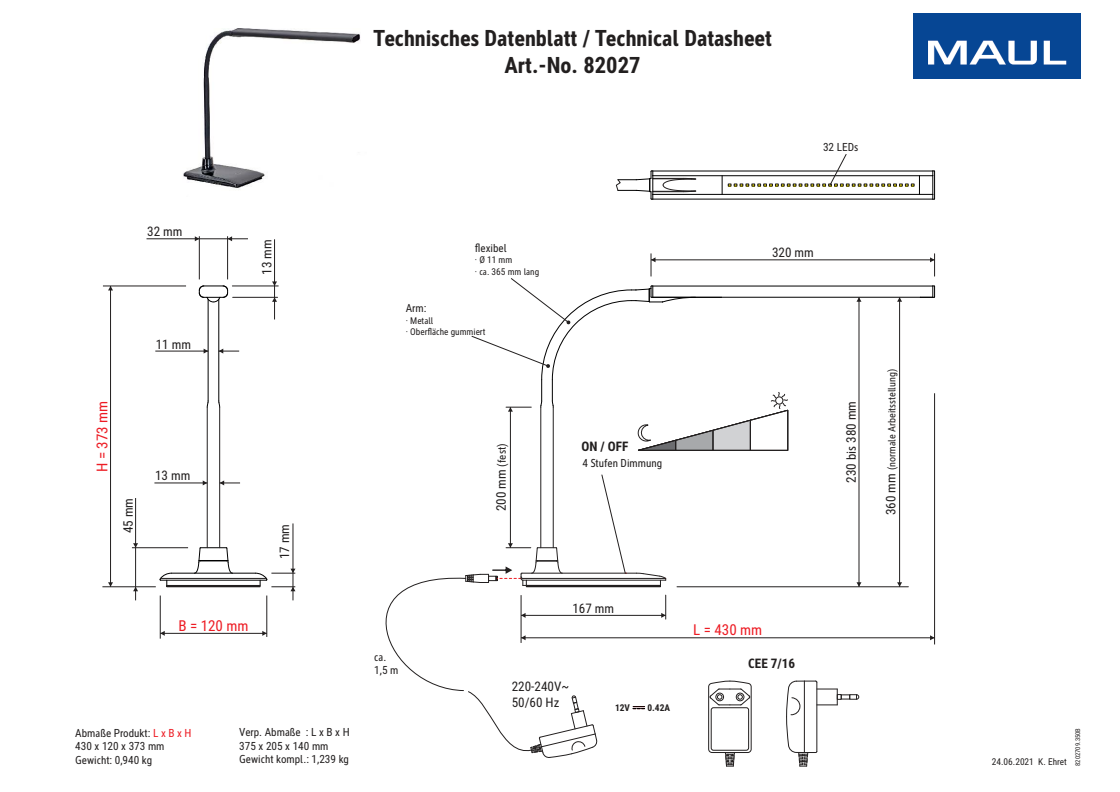
<style>
.page{position:relative;width:1120px;height:792px;background:#fff}
.page>*{position:absolute;margin:0;border:0;box-sizing:border-box;transform-origin:0 0}
.t1{font:700 condensed 22.6px/27.1px "MAUL";color:#221f1f;text-align:center}
.t2{font:condensed 15.1px "MAUL";color:#ed1c24}
.t3{font:condensed 13.2px/15.8px "MAUL";color:#221f1f}
.t4{font:700 condensed 13.2px "MAUL";color:#221f1f}
.t5{font:condensed 11.3px/13.5px "MAUL";color:#221f1f}
.t6{font:condensed 10.3px "MAUL";color:#221f1f}
.t7{font:condensed 9.4px/11.3px "MAUL";color:#221f1f}
.t8{font:700 condensed 9.4px "MAUL";color:#221f1f}
.t9{font:condensed 6.6px "MAUL";color:#221f1f}
.s1{color:#ed1c24}
.s2{font-size:13.2px}
</style>
<div class="page">
<hr style="left:232px;top:286px;width:46px;height:1px;background:#221f1f">
<hr style="left:233px;top:297px;width:45px;height:1px;background:#221f1f">
<hr style="left:274px;top:239px;width:1px;height:47px;background:#221f1f">
<svg style="left:272px;top:281px;width:5px;height:38px"></svg>
<img style="left:913px;top:13px;width:167px;height:66px">
<hr style="left:199px;top:236px;width:1px;height:43px;background:#221f1f">
<hr style="left:227px;top:236px;width:1px;height:43px;background:#221f1f">
<hr style="left:147px;top:239px;width:52px;height:1px;background:#221f1f">
<svg style="left:195px;top:236px;width:53px;height:5px"></svg>
<hr style="left:155px;top:351px;width:53px;height:1px;background:#221f1f">
<svg style="left:204px;top:349px;width:4px;height:5px"></svg>
<svg style="left:220px;top:349px;width:19px;height:5px"></svg>
<hr style="left:154px;top:483px;width:53px;height:1px;background:#221f1f">
<svg style="left:203px;top:480px;width:4px;height:5px"></svg>
<svg style="left:220px;top:480px;width:20px;height:5px"></svg>
<hr style="left:161px;top:580px;width:105px;height:1px;background:#000">
<hr style="left:653px;top:192px;width:31px;height:1px;background:#221f1f">
<hr style="left:653px;top:191px;width:31px;height:1px;background:#221f1f">
<hr style="left:653px;top:179px;width:31px;height:1px;background:#221f1f">
<hr style="left:653px;top:178px;width:31px;height:1px;background:#221f1f">
<svg style="left:663px;top:178px;width:33px;height:14px"></svg>
<hr style="left:653px;top:297px;width:280px;height:1px;background:#000">
<hr style="left:653px;top:286px;width:280px;height:1px;background:#000">
<hr style="left:172px;top:573px;width:83px;height:1px;background:#000">
<svg style="left:160px;top:573px;width:12px;height:12px"></svg>
<hr style="left:208px;top:299px;width:1px;height:102px;background:#000">
<hr style="left:219px;top:299px;width:1px;height:102px;background:#000">
<svg style="left:194px;top:547px;width:39px;height:27px"></svg>
<svg style="left:207px;top:400px;width:2px;height:7px"></svg>
<hr style="left:653px;top:199px;width:280px;height:1px;background:#000">
<hr style="left:653px;top:171px;width:280px;height:1px;background:#000">
<svg style="left:933px;top:170px;width:2px;height:30px"></svg>
<svg style="left:199px;top:285px;width:29px;height:17px"></svg>
<svg style="left:616px;top:170px;width:38px;height:30px"></svg>
<svg style="left:920px;top:285px;width:15px;height:13px"></svg>
<hr style="left:653px;top:194px;width:280px;height:1px;background:#000">
<hr style="left:653px;top:175px;width:280px;height:1px;background:#000">
<svg style="left:708px;top:681px;width:44px;height:86px"></svg>
<svg style="left:786px;top:681px;width:73px;height:86px"></svg>
<svg style="left:633px;top:706px;width:12px;height:3px"></svg>
<hr style="left:207px;top:407px;width:1px;height:141px;background:#221f1f">
<hr style="left:219px;top:407px;width:1px;height:141px;background:#221f1f">
<hr style="left:541px;top:407px;width:1px;height:141px;background:#221f1f">
<hr style="left:553px;top:407px;width:1px;height:141px;background:#221f1f">
<div style="left:526px;top:585px;width:135px;height:2px;border:1px solid #221f1f"></div>
<div style="left:526px;top:580px;width:135px;height:6px;border:1px solid #221f1f"></div>
<hr style="left:523px;top:578px;width:143px;height:1px;background:#221f1f">
<hr style="left:522px;top:573px;width:115px;height:1px;background:#221f1f">
<svg style="left:636px;top:573px;width:30px;height:8px"></svg>
<div style="left:167px;top:585px;width:93px;height:2px;border:1px solid #221f1f"></div>
<hr style="left:161px;top:578px;width:105px;height:1px;background:#221f1f">
<hr style="left:293px;top:523px;width:1px;height:50px;background:#221f1f">
<svg style="left:255px;top:569px;width:40px;height:31px"></svg>
<hr style="left:160px;top:596px;width:1px;height:43px;background:#221f1f">
<hr style="left:267px;top:596px;width:1px;height:41px;background:#221f1f">
<hr style="left:160px;top:633px;width:107px;height:1px;background:#221f1f">
<svg style="left:160px;top:631px;width:5px;height:5px"></svg>
<svg style="left:262px;top:631px;width:5px;height:5px"></svg>
<hr style="left:102px;top:587px;width:54px;height:1px;background:#221f1f">
<hr style="left:132px;top:548px;width:56px;height:1px;background:#221f1f">
<hr style="left:135px;top:548px;width:1px;height:39px;background:#221f1f">
<svg style="left:133px;top:587px;width:5px;height:13px"></svg>
<hr style="left:135px;top:498px;width:1px;height:50px;background:#221f1f">
<svg style="left:133px;top:543px;width:5px;height:5px"></svg>
<hr style="left:103px;top:286px;width:83px;height:1px;background:#221f1f">
<hr style="left:110px;top:286px;width:1px;height:301px;background:#221f1f">
<svg style="left:108px;top:582px;width:5px;height:5px"></svg>
<svg style="left:108px;top:286px;width:5px;height:4px"></svg>
<hr style="left:510px;top:407px;width:1px;height:141px;background:#221f1f">
<hr style="left:651px;top:260px;width:284px;height:1px;background:#221f1f">
<svg style="left:930px;top:254px;width:5px;height:22px"></svg>
<hr style="left:521px;top:615px;width:145px;height:1px;background:#221f1f">
<svg style="left:661px;top:595px;width:6px;height:24px"></svg>
<hr style="left:934px;top:393px;width:1px;height:251px;background:#221f1f">
<hr style="left:521px;top:638px;width:414px;height:1px;background:#221f1f">
<svg style="left:930px;top:635px;width:5px;height:5px"></svg>
<svg style="left:722px;top:154px;width:198px;height:40px"></svg>
<hr style="left:677px;top:587px;width:231px;height:1px;background:#221f1f">
<hr style="left:859px;top:297px;width:1px;height:290px;background:#221f1f">
<svg style="left:857px;top:582px;width:4px;height:5px"></svg>
<svg style="left:857px;top:297px;width:4px;height:5px"></svg>
<hr style="left:899px;top:297px;width:1px;height:290px;background:#221f1f">
<svg style="left:897px;top:582px;width:5px;height:5px"></svg>
<svg style="left:897px;top:297px;width:5px;height:5px"></svg>
<svg style="left:385px;top:475px;width:242px;height:283px"></svg>
<svg style="left:471px;top:254px;width:317px;height:197px"></svg>
<img style="left:183px;top:29px;width:178px;height:159px">
<h1 class="t1" style="left:373px;top:24px;width:400px">Technisches Datenblatt / Technical Datasheet<br>Art.-No. 82027</h1>
<p class="t5" style="left:823px;top:140px;width:37px">32 LEDs</p>
<p class="t3" style="left:147px;top:223px;width:37px">32 mm</p>
<p class="t3" style="left:258px;top:275px;width:37px;rotate:-90deg">13 mm</p>
<h2 class="t2" style="left:91px;top:472px;width:73px;rotate:-90deg">H = 373 mm</h2>
<p class="t3" style="left:120px;top:533px;width:37px;rotate:-90deg">45 mm</p>
<p class="t3" style="left:156px;top:336px;width:37px">11 mm</p>
<p class="t3" style="left:155px;top:467px;width:37px">13 mm</p>
<h2 class="t2" style="left:178px;top:615px;width:72px">B = 120 mm</h2>
<p class="t3" style="left:276px;top:559px;width:37px;rotate:-90deg">17 mm</p>
<p class="t5" style="left:75px;top:726px;width:118px">Abmaße Produkt: <span class="s1">L x B x H<br></span>430 x 120 x 373 mm<br>Gewicht: 0,940 kg</p>
<p class="t5" style="left:239px;top:725px;width:112px">Verp. Abmaße : L x B x H<br>375 x 205 x 140 mm<br>Gewicht kompl.: 1,239 kg</p>
<p class="t5" style="left:475px;top:240px;width:33px">flexibel</p>
<p class="t7" style="left:475px;top:254px;width:66px">· Ø 11 mm<br>· ca. 365 mm lang</p>
<p class="t5" style="left:406px;top:301px;width:22px">Arm:</p>
<p class="t7" style="left:406px;top:314px;width:81px">· Metall<br>· Oberfläche gummiert</p>
<p class="t3" style="left:772px;top:244px;width:43px">320 mm</p>
<p class="t5" style="left:374px;top:649px;width:26px">ca.<br>1,5 m</p>
<p class="t5" style="left:495px;top:511px;width:69px;rotate:-90deg"><span class="s2">200 mm</span> (fest)</p>
<p class="t4" style="left:581px;top:437px;width:48px">ON / OFF</p>
<p class="t5" style="left:583px;top:455px;width:81px">4 Stufen Dimmung</p>
<p class="t3" style="left:572px;top:600px;width:43px">167 mm</p>
<p class="t3" style="left:512px;top:678px;width:59px">220-240V~<br>50/60 Hz</p>
<p class="t8" style="left:615px;top:701px;width:16px">12V</p>
<p class="t8" style="left:647px;top:701px;width:24px">0.42A</p>
<h2 class="t2" style="left:693px;top:619px;width:71px">L = 430 mm</h2>
<p class="t4" style="left:748px;top:654px;width:49px">CEE 7/16</p>
<p class="t3" style="left:843px;top:483px;width:83px;rotate:-90deg">230 bis 380 mm</p>
<p class="t6" style="left:885px;top:515px;width:148px;rotate:-90deg"><span class="s2">360 mm</span> (normale Arbeitsstellung)</p>
<p class="t7" style="left:992px;top:756px;width:76px">24.06.2021 K. Ehret</p>
<p class="t9" style="left:1073px;top:766px;width:39px;rotate:-90deg">8202709.350B</p>
</div>
